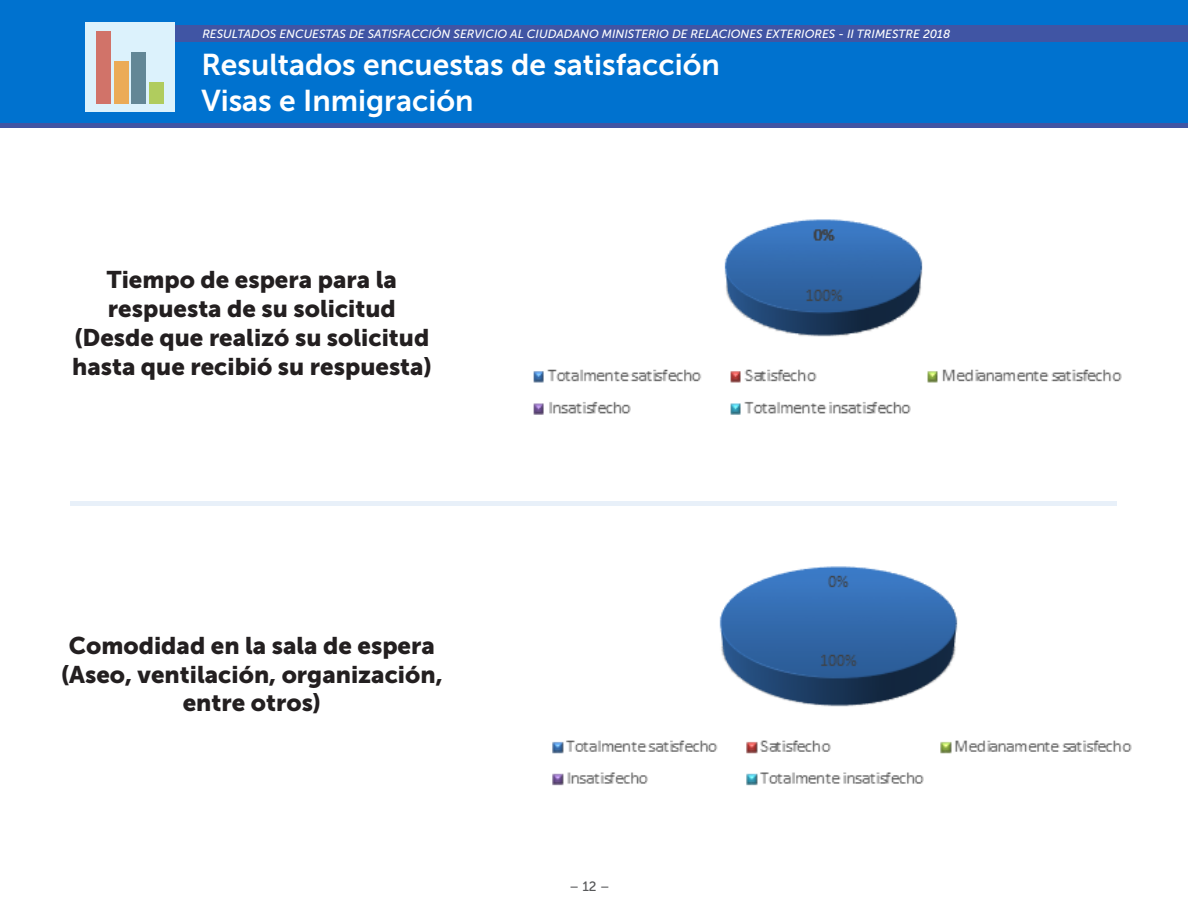
<style>
.page{position:relative;width:1188px;height:918px;background:#fff}
.page>*{position:absolute;margin:0;border:0;box-sizing:border-box;transform-origin:0 0}
.t1{font:30px "Museo Sans 700";color:#fff}
.t2{font:24px/28.8px "Museo Sans 900";color:#231f20;text-align:center}
.t3{font:13.5px "Museo Sans 500";color:#57585a}
.t4{font:italic 11.85px "Museo Sans 500";color:#fff}
</style>
<div class="page">
<div style="left:0;top:0;width:1188px;height:123px;background:#0072cf"></div>
<div style="left:93px;top:25px;width:1095px;height:16px;background:#4055a4"></div>
<div style="left:0;top:123px;width:1188px;height:5px;background:#4055a4"></div>
<div style="left:85px;top:22px;width:90px;height:89px;background:#dcf2fc"></div>
<div style="left:96px;top:32px;width:15px;height:72px;background:#d17369"></div>
<div style="left:114px;top:61px;width:15px;height:43px;background:#ebab57"></div>
<div style="left:131px;top:52px;width:15px;height:52px;background:#638796"></div>
<div style="left:149px;top:83px;width:15px;height:21px;background:#b0cc5e"></div>
<hr style="left:71px;top:502px;width:1046px;height:4px;background:#e8f0f9">
<img style="left:533px;top:219px;width:589px;height:196px">
<img style="left:552px;top:566px;width:580px;height:220px">
<p class="t4" style="left:202px;top:27px;width:749px">RESULTADOS ENCUESTAS DE SATISFACCIÓN SERVICIO AL CIUDADANO MINISTERIO DE RELACIONES EXTERIORES - II TRIMESTRE 2018</p>
<p class="t1" style="left:201px;top:48px;width:520px">Resultados encuestas de satisfacción</p>
<p class="t1" style="left:201px;top:84px;width:274px">Visas e Inmigración</p>
<p class="t2" style="left:72px;top:266px;width:361px">Tiempo de espera para la respuesta de su solicitud (Desde que realizó su solicitud hasta que recibió su respuesta)</p>
<p class="t2" style="left:61px;top:631px;width:383px">Comodidad en la sala de espera (Aseo, ventilación, organización, entre otros)</p>
<p class="t3" style="left:569px;top:879px;width:42px">– 12 –</p>
</div>
